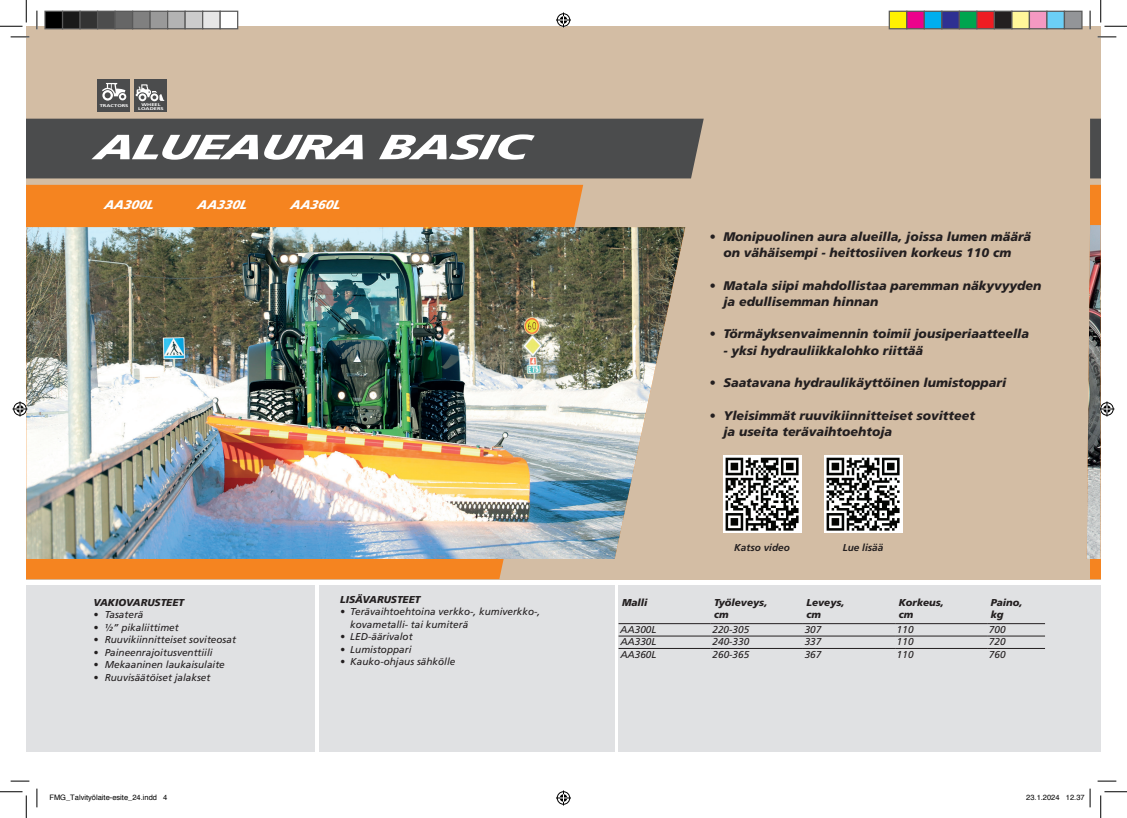
<style>
.page{position:relative;width:1127px;height:818px;background:#fff}
.page>*{position:absolute;margin:0;border:0;box-sizing:border-box;transform-origin:0 0}
.t1{font:italic 900 35px "Frutiger LT Std";letter-spacing:-.025em;color:#fff;scale:1.43 1}
.t2{font:italic 900 12.5px/16.2px "Frutiger LT Std";color:#231f20}
.t3{font:italic 900 12.5px "Frutiger LT Std";color:#fff}
.t4{font:italic 10px/12.5px "Frutiger LT Std";color:#231f20}
.t5{font:italic 900 10px/12px "Frutiger LT Std";color:#231f20}
.t6{font:italic 700 10px "Frutiger LT Std";color:#231f20}
.t7{font:7.5px "Helvetica";color:#000}
.t8{font:700 4px/4.1px "Frutiger LT Std";color:#fff;text-align:center;scale:1.43 1}
</style>
<div class="page">
<svg style="left:1083px;top:26px;width:17px;height:554px;background:#dda977"></svg>
<div style="left:26px;top:26px;width:1063px;height:554px;background:#d3bda4"></div>
<div style="left:26px;top:119px;width:677px;height:59px;background:#4b4c4d"></div>
<svg style="left:1090px;top:119px;width:10px;height:59px"></svg>
<div style="left:26px;top:185px;width:557px;height:394px;background:#f58420"></div>
<div style="left:98px;top:80px;width:32px;height:32px;background:#4b4c4d"></div>
<svg style="left:102px;top:83px;width:24px;height:18px"></svg>
<div style="left:134px;top:80px;width:32px;height:32px;background:#4b4c4d"></div>
<svg style="left:136px;top:84px;width:28px;height:17px"></svg>
<div style="left:1089px;top:585px;width:11px;height:166px;background:#e0e1e3"></div>
<div style="left:26px;top:585px;width:289px;height:166px;background:#e0e1e3"></div>
<div style="left:319px;top:585px;width:295px;height:166px;background:#e0e1e3"></div>
<img style="left:26px;top:227px;width:659px;height:332px">
<div style="left:618px;top:585px;width:471px;height:166px;background:#e0e1e3"></div>
<hr style="left:618px;top:623px;width:92px;height:1px;background:#231f20">
<hr style="left:710px;top:623px;width:92px;height:1px;background:#231f20">
<hr style="left:802px;top:623px;width:92px;height:1px;background:#231f20">
<hr style="left:894px;top:623px;width:92px;height:1px;background:#231f20">
<hr style="left:986px;top:623px;width:58px;height:1px;background:#231f20">
<hr style="left:618px;top:636px;width:92px;height:1px;background:#231f20">
<hr style="left:710px;top:636px;width:92px;height:1px;background:#231f20">
<hr style="left:802px;top:636px;width:92px;height:1px;background:#231f20">
<hr style="left:894px;top:636px;width:92px;height:1px;background:#231f20">
<hr style="left:986px;top:636px;width:58px;height:1px;background:#231f20">
<hr style="left:618px;top:648px;width:92px;height:1px;background:#231f20">
<hr style="left:710px;top:648px;width:92px;height:1px;background:#231f20">
<hr style="left:802px;top:648px;width:92px;height:1px;background:#231f20">
<hr style="left:894px;top:648px;width:92px;height:1px;background:#231f20">
<hr style="left:986px;top:648px;width:58px;height:1px;background:#231f20">
<svg style="left:723px;top:455px;width:77px;height:78px"></svg>
<svg style="left:725px;top:458px;width:73px;height:73px;background:#7e7e7d"></svg>
<svg style="left:824px;top:455px;width:77px;height:78px"></svg>
<svg style="left:826px;top:458px;width:73px;height:73px;background:#7d7d7c"></svg>
<svg style="left:11px;top:36px;width:18px;height:2px"></svg>
<svg style="left:1097px;top:36px;width:18px;height:2px"></svg>
<svg style="left:11px;top:780px;width:18px;height:2px"></svg>
<svg style="left:1097px;top:780px;width:18px;height:2px"></svg>
<svg style="left:36px;top:11px;width:2px;height:18px"></svg>
<svg style="left:36px;top:788px;width:2px;height:19px"></svg>
<svg style="left:1089px;top:11px;width:1px;height:18px"></svg>
<svg style="left:0;top:0;width:27px;height:27px"></svg>
<svg style="left:0;top:791px;width:27px;height:27px"></svg>
<svg style="left:1100px;top:0;width:26px;height:27px"></svg>
<svg style="left:1100px;top:791px;width:26px;height:27px"></svg>
<svg style="left:556px;top:13px;width:15px;height:15px"></svg>
<svg style="left:556px;top:790px;width:15px;height:15px"></svg>
<svg style="left:13px;top:401px;width:15px;height:15px"></svg>
<svg style="left:1086px;top:225px;width:28px;height:334px"></svg>
<div style="left:45px;top:11px;width:18px;height:18px;background:#000"></div>
<div style="left:44px;top:11px;width:19px;height:18px;border:1px solid #595959"></div>
<div style="left:63px;top:11px;width:17px;height:18px;background:#1a1a1a"></div>
<div style="left:62px;top:11px;width:19px;height:18px;border:1px solid #595959"></div>
<div style="left:80px;top:11px;width:18px;height:18px;background:#333"></div>
<div style="left:79px;top:11px;width:19px;height:18px;border:1px solid #595959"></div>
<div style="left:98px;top:11px;width:17px;height:18px;background:#4d4d4d"></div>
<div style="left:97px;top:11px;width:19px;height:18px;border:1px solid #595959"></div>
<div style="left:115px;top:11px;width:18px;height:18px;background:#666"></div>
<div style="left:114px;top:11px;width:19px;height:18px;border:1px solid #595959"></div>
<div style="left:133px;top:11px;width:17px;height:18px;background:#808080"></div>
<div style="left:132px;top:11px;width:19px;height:18px;border:1px solid #595959"></div>
<div style="left:150px;top:11px;width:18px;height:18px;background:#999"></div>
<div style="left:149px;top:11px;width:19px;height:18px;border:1px solid #595959"></div>
<div style="left:168px;top:11px;width:17px;height:18px;background:#b3b3b3"></div>
<div style="left:167px;top:11px;width:19px;height:18px;border:1px solid #595959"></div>
<div style="left:185px;top:11px;width:18px;height:18px;background:#ccc"></div>
<div style="left:184px;top:11px;width:19px;height:18px;border:1px solid #595959"></div>
<div style="left:203px;top:11px;width:17px;height:18px;background:#e6e6e6"></div>
<div style="left:202px;top:11px;width:19px;height:18px;border:1px solid #595959"></div>
<div style="left:220px;top:11px;width:18px;height:18px;background:#fff"></div>
<div style="left:219px;top:11px;width:19px;height:18px;border:1px solid #595959"></div>
<div style="left:889px;top:11px;width:17px;height:18px;background:#fff101"></div>
<div style="left:888px;top:11px;width:19px;height:18px;border:1px solid #595959"></div>
<div style="left:906px;top:11px;width:18px;height:18px;background:#ed028c"></div>
<div style="left:905px;top:11px;width:19px;height:18px;border:1px solid #595959"></div>
<div style="left:924px;top:11px;width:17px;height:18px;background:#00aeef"></div>
<div style="left:923px;top:11px;width:19px;height:18px;border:1px solid #595959"></div>
<div style="left:941px;top:11px;width:18px;height:18px;background:#2e3092"></div>
<div style="left:940px;top:11px;width:19px;height:18px;border:1px solid #595959"></div>
<div style="left:959px;top:11px;width:17px;height:18px;background:#00a54f"></div>
<div style="left:958px;top:11px;width:19px;height:18px;border:1px solid #595959"></div>
<div style="left:976px;top:11px;width:18px;height:18px;background:#ee1d23"></div>
<div style="left:975px;top:11px;width:19px;height:18px;border:1px solid #595959"></div>
<div style="left:994px;top:11px;width:17px;height:18px;background:#231f20"></div>
<div style="left:993px;top:11px;width:19px;height:18px;border:1px solid #595959"></div>
<div style="left:1011px;top:11px;width:18px;height:18px;background:#fff79a"></div>
<div style="left:1010px;top:11px;width:19px;height:18px;border:1px solid #595959"></div>
<div style="left:1029px;top:11px;width:17px;height:18px;background:#f499c2"></div>
<div style="left:1028px;top:11px;width:19px;height:18px;border:1px solid #595959"></div>
<div style="left:1046px;top:11px;width:18px;height:18px;background:#6bcff6"></div>
<div style="left:1045px;top:11px;width:19px;height:18px;border:1px solid #595959"></div>
<div style="left:1064px;top:11px;width:17px;height:18px;background:#939598"></div>
<div style="left:1063px;top:11px;width:19px;height:18px;border:1px solid #595959"></div>
<svg style="left:1089px;top:788px;width:1px;height:19px"></svg>
<p class="t8" style="left:138px;top:102px;width:19px">WHEEL<br>LOADERS</p>
<p class="t8" style="left:100px;top:103px;width:22px">TRACTORS</p>
<h1 class="t1" style="left:93px;top:126px;width:304px">ALUEAURA BASIC</h1>
<p class="t3" style="left:104px;top:197px;width:54px">AA300L</p>
<p class="t3" style="left:197px;top:197px;width:54px">AA330L</p>
<p class="t3" style="left:290px;top:197px;width:54px">AA360L</p>
<p class="t5" style="left:93px;top:596px;width:92px">VAKIOVARUSTEET</p>
<p class="t4" style="left:93px;top:609px;width:51px">• Tasaterä</p>
<p class="t4" style="left:93px;top:621px;width:87px">• ½” pikaliittimet</p>
<p class="t4" style="left:93px;top:634px;width:144px">• Ruuvikiinnitteiset soviteosat</p>
<p class="t4" style="left:93px;top:646px;width:121px">• Paineenrajoitusventtiili</p>
<p class="t4" style="left:93px;top:659px;width:133px">• Mekaaninen laukaisulaite</p>
<p class="t4" style="left:93px;top:671px;width:118px">• Ruuvisäätöiset jalakset</p>
<p class="t5" style="left:340px;top:593px;width:82px">LISÄVARUSTEET</p>
<p class="t4" style="left:350px;top:606px;width:191px;text-indent:-10px">• Terävaihtoehtoina verkko-, kumiverkko-, kovametalli- tai kumiterä</p>
<p class="t4" style="left:340px;top:631px;width:74px">• LED-äärivalot</p>
<p class="t4" style="left:340px;top:643px;width:73px">• Lumistoppari</p>
<p class="t4" style="left:340px;top:656px;width:117px">• Kauko-ohjaus sähkölle</p>
<p class="t2" style="left:709px;top:228px;width:323px;text-align:center">• Monipuolinen aura alueilla, joissa lumen määrä on vähäisempi - heittosiiven korkeus 110 cm</p>
<p class="t2" style="left:723px;top:277px;width:319px;text-indent:-14px">• Matala siipi mahdollistaa paremman näkyvyyden ja edullisemman hinnan</p>
<p class="t2" style="left:709px;top:326px;width:321px">• Törmäyksenvaimennin toimii jousiperiaatteella</p>
<p class="t2" style="left:723px;top:342px;width:201px">- yksi hydrauliikkalohko riittää</p>
<p class="t2" style="left:709px;top:375px;width:298px">• Saatavana hydraulikäyttöinen lumistoppari</p>
<p class="t2" style="left:723px;top:407px;width:253px;text-indent:-14px">• Yleisimmät ruuvikiinnitteiset sovitteet ja useita terävaihtoehtoja</p>
<p class="t6" style="left:734px;top:542px;width:57px">Katso video</p>
<p class="t6" style="left:842px;top:541px;width:42px">Lue lisää</p>
<p class="t5" style="left:622px;top:597px;width:27px">Malli</p>
<p class="t5" style="left:714px;top:597px;width:55px">Työleveys, cm</p>
<p class="t5" style="left:806px;top:597px;width:40px">Leveys, cm</p>
<p class="t5" style="left:898px;top:597px;width:47px">Korkeus, cm</p>
<p class="t5" style="left:990px;top:597px;width:33px">Paino, kg</p>
<p class="t4" style="left:620px;top:623px;width:38px">AA300L</p>
<p class="t4" style="left:712px;top:623px;width:38px">220-305</p>
<p class="t4" style="left:804px;top:623px;width:18px">307</p>
<p class="t4" style="left:896px;top:623px;width:18px">110</p>
<p class="t4" style="left:988px;top:623px;width:18px">700</p>
<p class="t4" style="left:620px;top:636px;width:38px">AA330L</p>
<p class="t4" style="left:712px;top:636px;width:38px">240-330</p>
<p class="t4" style="left:804px;top:636px;width:18px">337</p>
<p class="t4" style="left:896px;top:636px;width:18px">110</p>
<p class="t4" style="left:988px;top:636px;width:18px">720</p>
<p class="t4" style="left:620px;top:648px;width:38px">AA360L</p>
<p class="t4" style="left:712px;top:648px;width:38px">260-365</p>
<p class="t4" style="left:804px;top:648px;width:18px">367</p>
<p class="t4" style="left:896px;top:648px;width:18px">110</p>
<p class="t4" style="left:988px;top:648px;width:18px">760</p>
<p class="t7" style="left:49px;top:791px;width:119px">FMG_Talvityölaite-esite_24.indd 4</p>
<p class="t7" style="left:1025px;top:791px;width:60px">23.1.2024 12.37</p>
</div>
